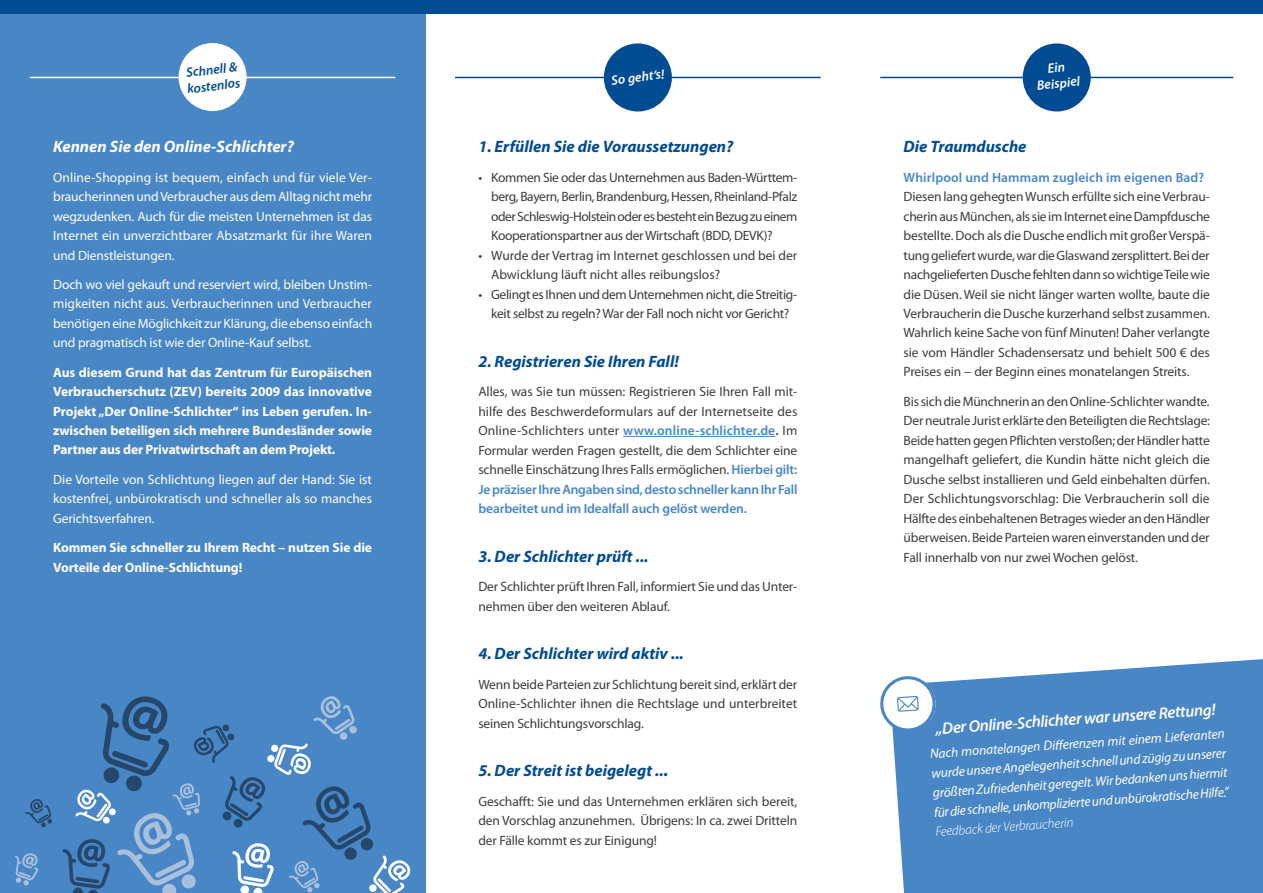
<style>
.page{position:relative;width:1263px;height:893px;background:#fff}
.page>*{position:absolute;margin:0;border:0;box-sizing:border-box;transform-origin:0 0}
.t1{font:italic 700 16.5px "Myriad Pro";color:#004b91}
.t2{font:italic 600 16.5px "Myriad Pro";color:#fff}
.t3{font:italic 700 16.5px "Myriad Pro";color:#fff}
.t4{font:13.5px/19.5px "Myriad Pro";letter-spacing:-.01em;color:#3c3c3b;text-align:justify}
.t5{font:13.5px/19.5px "Myriad Pro";letter-spacing:-.01em;color:#fff;text-align:justify}
.t6{font:700 13.5px/19.5px "Myriad Pro";letter-spacing:-.01em;color:#fff;text-align:justify}
.t7{font:italic 13.5px/19.5px "Myriad Pro";color:#fff;text-align:justify}
.t8{font:600 13.5px "Myriad Pro";letter-spacing:.01em;color:#4a86c6}
.t9{font:italic 300 13.5px "Myriad Pro";color:#fff}
.t10{font:italic 600 13.5px/16.2px "Myriad Pro";color:#fff;text-align:center}
.t11{font:italic 600 13.5px/16.2px "Myriad Pro";color:#004b91}
.s1{font-weight:600;color:#4986c6}
.s2{font-weight:600}
.s3{font-size:18px}
</style>
<div class="page">
<hr style="left:880px;top:77px;width:353px;height:1px;background:#004b91">
<div style="left:0;top:0;width:425px;height:893px;background:#4986c6"></div>
<hr style="left:30px;top:77px;width:365px;height:1px;background:#fff">
<hr style="left:455px;top:77px;width:366px;height:1px;background:#004b91">
<hr style="left:623px;top:436px;width:152px;height:1px;background:#4986c6">
<svg style="left:892px;top:659px;width:371px;height:234px;background:#568eca"></svg>
<svg style="left:880px;top:676px;width:56px;height:56px"></svg>
<div style="left:604px;top:43px;width:68px;height:68px;background:#004b91;border-radius:50%"></div>
<div style="left:1023px;top:43px;width:68px;height:68px;background:#004b91;border-radius:50%"></div>
<div style="left:179px;top:43px;width:68px;height:68px;background:#fff;border-radius:50%"></div>
<svg style="left:25px;top:799px;width:27px;height:29px"></svg>
<svg style="left:62px;top:696px;width:348px;height:197px"></svg>
<svg style="left:15px;top:853px;width:23px;height:33px"></svg>
<div style="left:0;top:0;width:1263px;height:14px;background:#004b91"></div>
<p class="t11" style="left:184px;top:64px;width:55px;rotate:-7deg">Schnell &amp; kostenlos</p>
<p class="t3" style="left:53px;top:136px;width:242px">Kennen Sie den Online-Schlichter?</p>
<p class="t5" style="left:53px;top:167px;width:320px">Online-Shopping ist bequem, einfach und für viele Ver&shy;braucherinnen und Verbraucher aus dem Alltag nicht mehr wegzudenken. Auch für die meisten Unternehmen ist das Internet ein unverzichtbarer Absatzmarkt für ihre Waren und Dienstleistungen.</p>
<p class="t5" style="left:53px;top:274px;width:321px">Doch wo viel gekauft und reserviert wird, bleiben Unstim&shy;migkeiten nicht aus. Verbraucherinnen und Verbraucher benötigen eine Möglichkeit zur Klärung, die ebenso einfach und pragmatisch ist wie der Online-Kauf selbst.</p>
<p class="t6" style="left:53px;top:362px;width:321px">Aus diesem Grund hat das Zentrum für Europäischen Verbraucherschutz (ZEV) bereits 2009 das innovative Projekt „Der Online-Schlichter“ ins Leben gerufen. In&shy;zwischen beteiligen sich mehrere Bundesländer sowie Partner aus der Privatwirtschaft an dem Projekt.</p>
<p class="t5" style="left:53px;top:469px;width:320px">Die Vorteile von Schlichtung liegen auf der Hand: Sie ist kostenfrei, unbürokratisch und schneller als so manches Gerichtsverfahren.</p>
<p class="t6" style="left:53px;top:537px;width:320px">Kommen Sie schneller zu Ihrem Recht – nutzen Sie die<br>Vorteile der Online-Schlichtung!</p>
<p class="t10" style="left:610px;top:72px;width:55px;rotate:-7deg">So geht’s!</p>
<p class="t1" style="left:478px;top:136px;width:257px">1. Erfüllen Sie die Voraussetzungen?</p>
<p class="t4" style="left:491px;top:167px;width:308px;text-indent:-13px">• Kommen Sie oder das Unternehmen aus Baden-Württem&shy;berg, Bayern, Berlin, Brandenburg, Hessen, Rheinland-Pfalz oder Schleswig-Holstein oder es besteht ein Bezug zu einem Kooperationspartner aus der Wirtschaft (BDD, DEVK)?</p>
<p class="t4" style="left:491px;top:245px;width:308px;text-indent:-13px">• Wurde der Vertrag im Internet geschlossen und bei der<br>Abwicklung läuft nicht alles reibungslos?</p>
<p class="t4" style="left:478px;top:284px;width:320px;text-align:center">• Gelingt es Ihnen und dem Unternehmen nicht, die Streitig&shy;keit selbst zu regeln? War der Fall noch nicht vor Gericht?</p>
<p class="t1" style="left:478px;top:350px;width:202px">2. Registrieren Sie Ihren Fall!</p>
<p class="t4" style="left:478px;top:382px;width:321px">Alles, was Sie tun müssen: Registrieren Sie Ihren Fall mit&shy;hilfe des Beschwerdeformulars auf der Internetseite des Online-Schlichters unter <span class="s1">www.online-schlichter.de</span><span class="s2">.</span> Im Formular werden Fragen gestellt, die dem Schlichter eine schnelle Einschätzung Ihres Falls ermöglichen. <span class="s1">Hierbei gilt:<br>Je präziser Ihre Angaben sind, desto schneller kann Ihr Fall bearbeitet und im Idealfall auch gelöst werden.</span></p>
<p class="t1" style="left:478px;top:545px;width:172px">3. Der Schlichter prüft ...</p>
<p class="t4" style="left:478px;top:577px;width:320px">Der Schlichter prüft Ihren Fall, informiert Sie und das Unter&shy;nehmen über den weiteren Ablauf.</p>
<p class="t1" style="left:478px;top:643px;width:207px">4. Der Schlichter wird aktiv ...</p>
<p class="t4" style="left:478px;top:674px;width:320px">Wenn beide Parteien zur Schlichtung bereit sind, erklärt der Online-Schlichter ihnen die Rechtslage und unterbreitet seinen Schlichtungsvorschlag.</p>
<p class="t1" style="left:478px;top:760px;width:192px">5. Der Streit ist beigelegt ..<span class="s3">.</span></p>
<p class="t4" style="left:478px;top:791px;width:320px">Geschafft: Sie und das Unternehmen erklären sich bereit, den Vorschlag anzunehmen. Übrigens: In ca. zwei Dritteln der Fälle kommt es zur Einigung!</p>
<p class="t10" style="left:1034px;top:61px;width:45px;rotate:-7deg">Ein<br>Beispiel</p>
<p class="t1" style="left:904px;top:136px;width:124px">Die Traumdusche</p>
<p class="t8" style="left:904px;top:168px;width:302px">Whirlpool und Hammam zugleich im eigenen Bad?</p>
<p class="t4" style="left:904px;top:187px;width:308px">Diesen lang gehegten Wunsch erfüllte sich eine Verbrau&shy;cherin aus München, als sie im Internet eine Dampfdusche bestellte. Doch als die Dusche endlich mit großer Verspä&shy;tung geliefert wurde, war die Glaswand zersplittert. Bei der nachgelieferten Dusche fehlten dann so wichtige Teile wie die Düsen. Weil sie nicht länger warten wollte, baute die Verbraucherin die Dusche kurzerhand selbst zusammen.<br>Wahrlich keine Sache von fünf Minuten! Daher verlangte sie vom Händler Schadensersatz und behielt 500 € des Preises ein − der Beginn eines monatelangen Streits.</p>
<p class="t4" style="left:904px;top:391px;width:308px">Bis sich die Münchnerin an den Online-Schlichter wandte.<br>Der neutrale Jurist erklärte den Beteiligten die Rechtslage:<br>Beide hatten gegen Pflichten verstoßen; der Händler hatte mangelhaft geliefert, die Kundin hätte nicht gleich die Dusche selbst installieren und Geld einbehalten dürfen.<br>Der Schlichtungsvorschlag: Die Verbraucherin soll die Hälfte des einbehaltenen Betrages wieder an den Händler überweisen. Beide Parteien waren einverstanden und der Fall innerhalb von nur zwei Wochen gelöst.</p>
<p class="t2" style="left:935px;top:718px;width:282px;rotate:-4deg">„Der Online-Schlichter war unsere Rettung!</p>
<p class="t7" style="left:929px;top:744px;width:297px;rotate:-4deg">Nach monatelangen Diff erenzen mit einem Lieferanten wurde unsere Angelegenheit schnell und zügig zu unserer größten Zufriedenheit geregelt. Wir bedanken uns hiermit für die schnelle, unkomplizierte und unbürokratische Hilfe.“</p>
<p class="t9" style="left:935px;top:824px;width:140px;rotate:-4deg">Feedback der Verbraucherin</p>
</div>
